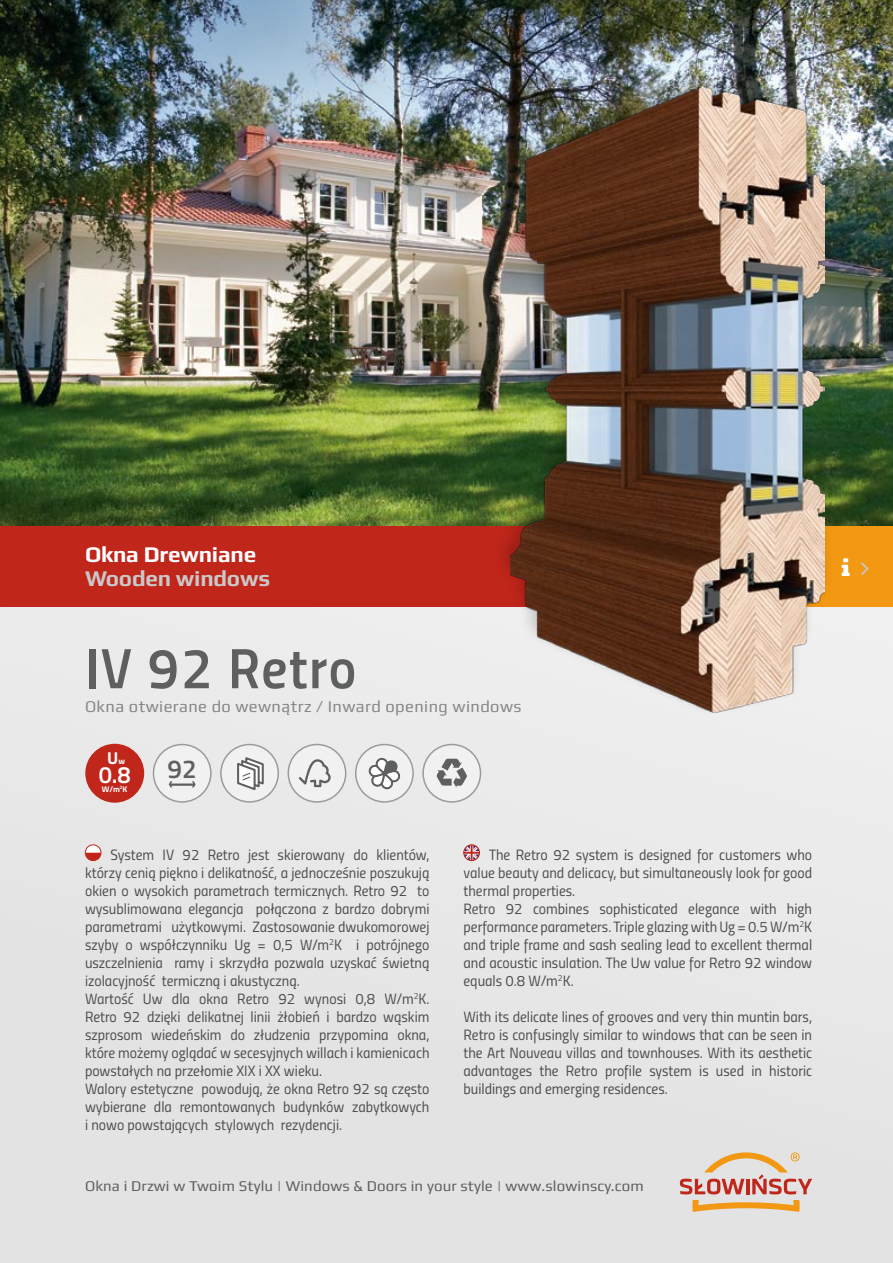
<style>
.page{position:relative;width:893px;height:1263px;background:#e6e6e6}
.page>*{position:absolute;margin:0;border:0;box-sizing:border-box;transform-origin:0 0}
.t1{font:57px "Titillium Semibold Upright";letter-spacing:.025em;color:#5e5f5f}
.t2{font:600 25.95px "Titillium";color:#5e5f5f}
.t3{font:600 23.7px "Titillium";color:#fff}
.t4{font:700 22.5px "Play";letter-spacing:-.01em;color:#fff}
.t5{font:700 22.5px "Play";letter-spacing:-.01em;color:#c9c9ca}
.t6{font:700 17.25px "Titillium";color:#fff}
.t7{font:16.5px "Play";letter-spacing:.025em;color:#878788}
.t8{font:15px/18px "Titillium Regular Upright";color:#4d4d4e}
.t9{font:15px "Play";letter-spacing:.01em;color:#5e5f5f}
.t10{font:700 8.25px "Titillium";color:#fff}
.s1{font-size:8.55px}
</style>
<div class="page">
<svg style="left:680px;top:1152px;width:132px;height:60px"></svg>
<img style="left:0;top:0;width:893px;height:526px">
<div style="left:0;top:526px;width:893px;height:81px;background:#c1261b"></div>
<div style="left:782px;top:526px;width:111px;height:81px;background:#f29813"></div>
<div style="left:153px;top:744px;width:58px;height:58px;background:#f1f1f1;border-radius:50%"></div>
<div style="left:153px;top:744px;width:59px;height:59px;border:2px solid #9b9b9c;border-radius:50%"></div>
<hr style="left:170px;top:783px;width:24px;height:3px;background:#5e5f5f">
<svg style="left:192px;top:781px;width:4px;height:6px"></svg>
<svg style="left:169px;top:781px;width:3px;height:6px"></svg>
<div style="left:423px;top:744px;width:57px;height:58px;background:#f1f1f1;border-radius:50%"></div>
<div style="left:422px;top:744px;width:59px;height:59px;border:2px solid #9b9b9c;border-radius:50%"></div>
<svg style="left:437px;top:759px;width:30px;height:29px"></svg>
<div style="left:221px;top:744px;width:57px;height:58px;background:#f1f1f1;border-radius:50%"></div>
<div style="left:220px;top:744px;width:59px;height:59px;border:2px solid #9b9b9c;border-radius:50%"></div>
<svg style="left:237px;top:757px;width:27px;height:33px"></svg>
<div style="left:288px;top:744px;width:58px;height:58px;background:#f1f1f1;border-radius:50%"></div>
<div style="left:288px;top:744px;width:58px;height:59px;border:2px solid #9b9b9c;border-radius:50%"></div>
<svg style="left:299px;top:759px;width:32px;height:28px"></svg>
<div style="left:356px;top:744px;width:57px;height:58px;background:#f1f1f1;border-radius:50%"></div>
<div style="left:355px;top:744px;width:59px;height:59px;border:2px solid #9b9b9c;border-radius:50%"></div>
<svg style="left:369px;top:757px;width:31px;height:33px"></svg>
<div style="left:86px;top:744px;width:57px;height:58px;background:#c1261b;border-radius:50%"></div>
<div style="left:85px;top:744px;width:59px;height:59px;border:2px solid #c1261b;border-radius:50%"></div>
<svg style="left:464px;top:845px;width:15px;height:15px"></svg>
<div style="left:463px;top:844px;width:17px;height:17px;border:1px solid #c1261b;border-radius:50%"></div>
<svg style="left:85px;top:845px;width:16px;height:15px"></svg>
<svg style="left:85px;top:853px;width:16px;height:7px"></svg>
<div style="left:85px;top:844px;width:16px;height:17px;border:1px solid #c1261b;border-radius:50%"></div>
<div style="left:491px;top:64px;width:350px;height:661px;background:#000;opacity:.2"></div>
<img style="left:510px;top:86px;width:315px;height:626px">
<h3 class="t4" style="left:85px;top:541px;width:173px">Okna Drewniane</h3>
<h3 class="t5" style="left:85px;top:565px;width:187px">Wooden windows</h3>
<h1 class="t1" style="left:85px;top:625px;width:273px">IV 92 Retro</h1>
<p class="t7" style="left:85px;top:697px;width:438px">Okna otwierane do wewnątrz / Inward opening windows</p>
<p class="t6" style="left:107px;top:745px;width:19px">U<span class="s1">w</span></p>
<h3 class="t3" style="left:99px;top:757px;width:34px">0.8</h3>
<p class="t10" style="left:102px;top:783px;width:27px">W/m<sup>2</sup>K</p>
<h2 class="t2" style="left:168px;top:750px;width:31px">92</h2>
<p class="t8" style="left:85px;top:845px;width:346px;text-indent:26px">System IV 92 Retro jest skierowany do klientów, którzy cenią piękno i delikatność, a jednocześnie poszukują okien o wysokich parametrach termicznych. Retro 92 to wysublimowana elegancja połączona z bardzo dobrymi parametrami użytkowymi. Zastosowanie dwukomorowej szyby o współczynniku Ug = 0,5 W/m<sup>2</sup>K i potrójnego uszczelnienia ramy i skrzydła pozwala uzyskać świetną izolacyjność termiczną i akustyczną.<br>Wartość Uw dla okna Retro 92 wynosi 0,8 W/m<sup>2</sup>K.<br>Retro 92 dzięki delikatnej linii żłobień i bardzo wąskim szprosom wiedeńskim do złudzenia przypomina okna, które możemy oglądać w secesyjnych willach i kamienicach powstałych na przełomie XIX i XX wieku.<br>Walory estetyczne powodują, że okna Retro 92 są często wybierane dla remontowanych budynków zabytkowych i nowo powstających stylowych rezydencji.</p>
<p class="t8" style="left:463px;top:845px;width:350px;text-indent:26px">The Retro 92 system is designed for customers who value beauty and delicacy, but simultaneously look for good thermal properties.<br>Retro 92 combines sophisticated elegance with high performance parameters. Triple glazing with Ug = 0.5 W/m<sup>2</sup>K and triple frame and sash sealing lead to excellent thermal and acoustic insulation. The Uw value for Retro 92 window equals 0.8 W/m<sup>2</sup>K.</p>
<p class="t8" style="left:463px;top:1007px;width:350px;text-align:justify">With its delicate lines of grooves and very thin muntin bars, Retro is confusingly similar to windows that can be seen in the Art Nouveau villas and townhouses. With its aesthetic advantages the Retro profile system is used in historic buildings and emerging residences.</p>
<p class="t9" style="left:85px;top:1176px;width:560px">Okna i Drzwi w Twoim Stylu | Windows &amp; Doors in your style | www.slowinscy.com</p>
</div>
